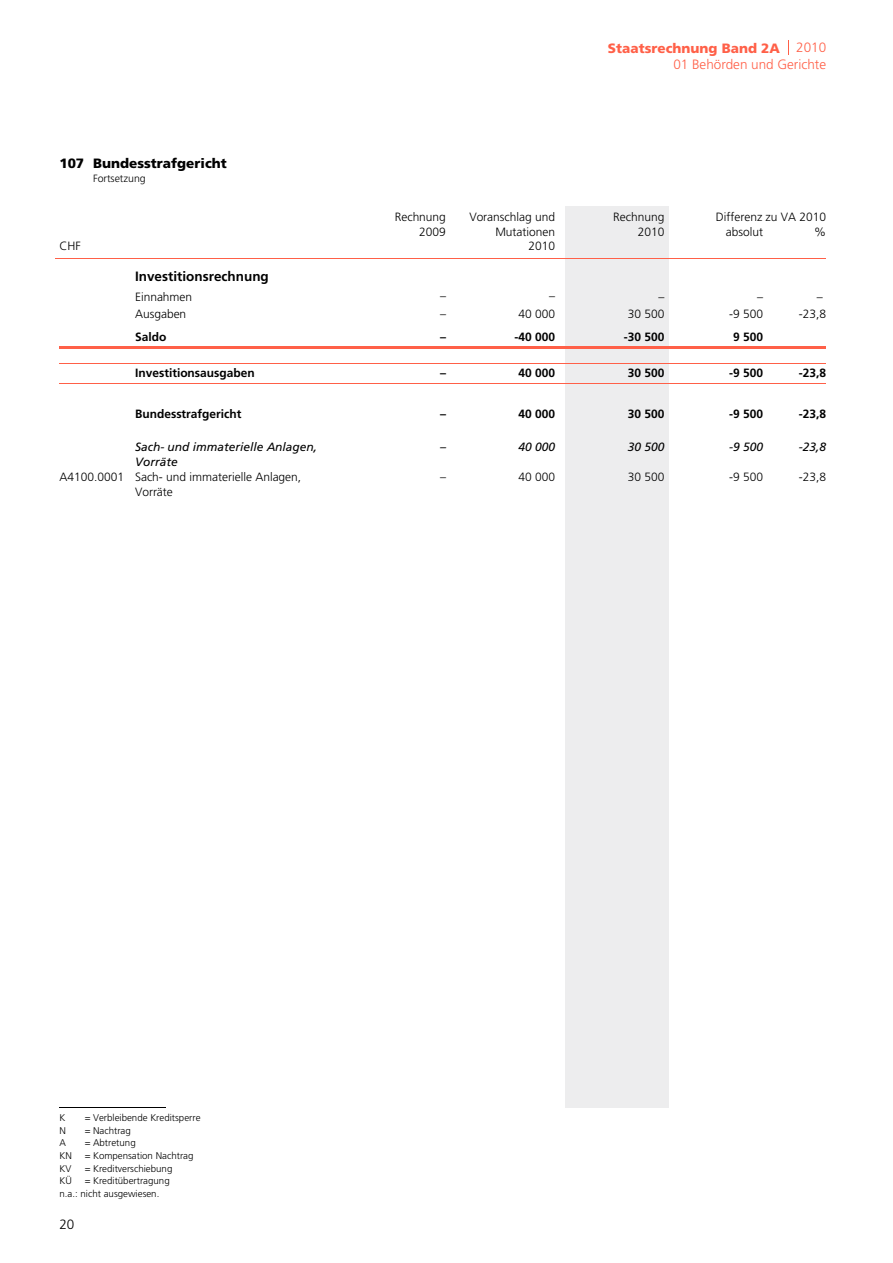
<style>
.page{position:relative;width:893px;height:1263px;background:#fff}
.page>*{position:absolute;margin:0;border:0;box-sizing:border-box;transform-origin:0 0}
.t1{font:300 13.5px/16.2px "Frutiger";color:#ff6048;text-align:right}
.t2{font:900 13.5px "Frutiger";color:#000}
.t3{font:700 13.5px "Frutiger";color:#000}
.t4{font:300 13.5px "Frutiger";color:#000}
.t5{font:300 12px/15px "Frutiger";color:#000}
.t6{font:700 12px "Frutiger";color:#000}
.t7{font:italic 12px/15px "Frutiger";color:#000}
.t8{font:300 10.5px "Frutiger";color:#000}
.t9{font:300 9.75px/12.6px "Frutiger";color:#000}
.s1{font-weight:900}
</style>
<div class="page">
<div style="left:566px;top:206px;width:103px;height:901px;background:#ededee"></div>
<svg style="left:788px;top:40px;width:1px;height:15px"></svg>
<hr style="left:55px;top:258px;width:771px;height:1px;background:#ff6048">
<hr style="left:59px;top:346px;width:767px;height:3px;background:#ff6048">
<hr style="left:59px;top:363px;width:767px;height:1px;background:#ff6048">
<hr style="left:59px;top:383px;width:767px;height:1px;background:#ff6048">
<hr style="left:59px;top:1107px;width:107px;height:1px;background:#000">
<p class="t2" style="left:59px;top:158px;width:169px">107 Bundesstrafgericht</p>
<p class="t8" style="left:93px;top:174px;width:54px">Fortsetzung</p>
<p class="t5" style="left:59px;top:240px;width:23px">CHF</p>
<p class="t5" style="left:395px;top:210px;width:53px">Rechnung</p>
<p class="t5" style="left:469px;top:210px;width:87px;text-align:right">Voranschlag und<br>Mutationen</p>
<p class="t5" style="left:419px;top:225px;width:28px">2009</p>
<p class="t5" style="left:528px;top:240px;width:28px">2010</p>
<p class="t3" style="left:135px;top:271px;width:135px">Investitionsrechnung</p>
<p class="t5" style="left:135px;top:290px;width:59px">Einnahmen</p>
<p class="t5" style="left:440px;top:290px;width:7px">–</p>
<p class="t5" style="left:549px;top:290px;width:7px">–</p>
<p class="t1" style="left:608px;top:41px;width:220px"><span class="s1">Staatsrechnung Band 2A</span> 2010<br>01 Behörden und Gerichte</p>
<p class="t5" style="left:613px;top:210px;width:53px">Rechnung</p>
<p class="t5" style="left:638px;top:225px;width:28px">2010</p>
<p class="t5" style="left:726px;top:210px;width:102px;text-indent:-10px">Differenz zu VA 2010 absolut</p>
<p class="t5" style="left:814px;top:225px;width:13px">%</p>
<p class="t5" style="left:658px;top:290px;width:7px">–</p>
<p class="t5" style="left:757px;top:290px;width:7px">–</p>
<p class="t5" style="left:817px;top:290px;width:7px">–</p>
<p class="t5" style="left:135px;top:307px;width:53px">Ausgaben</p>
<p class="t5" style="left:440px;top:307px;width:7px">–</p>
<p class="t5" style="left:729px;top:307px;width:35px">-9 500</p>
<p class="t5" style="left:518px;top:307px;width:38px">40 000</p>
<p class="t5" style="left:628px;top:307px;width:38px">30 500</p>
<p class="t5" style="left:799px;top:307px;width:29px">-23,8</p>
<p class="t6" style="left:135px;top:332px;width:33px">Saldo</p>
<p class="t6" style="left:440px;top:332px;width:7px">–</p>
<p class="t6" style="left:515px;top:332px;width:42px">-40 000</p>
<p class="t6" style="left:733px;top:332px;width:31px">9 500</p>
<p class="t6" style="left:624px;top:332px;width:42px">-30 500</p>
<p class="t6" style="left:135px;top:368px;width:121px">Investitionsausgaben</p>
<p class="t6" style="left:440px;top:368px;width:7px">–</p>
<p class="t6" style="left:519px;top:368px;width:38px">40 000</p>
<p class="t6" style="left:628px;top:368px;width:38px">30 500</p>
<p class="t6" style="left:729px;top:368px;width:35px">-9 500</p>
<p class="t6" style="left:799px;top:368px;width:29px">-23,8</p>
<p class="t6" style="left:135px;top:409px;width:108px">Bundesstrafgericht</p>
<p class="t6" style="left:440px;top:409px;width:7px">–</p>
<p class="t6" style="left:519px;top:409px;width:38px">40 000</p>
<p class="t6" style="left:628px;top:409px;width:38px">30 500</p>
<p class="t6" style="left:729px;top:409px;width:35px">-9 500</p>
<p class="t6" style="left:799px;top:409px;width:29px">-23,8</p>
<p class="t7" style="left:135px;top:440px;width:184px">Sach- und immaterielle Anlagen,<br>Vorräte</p>
<p class="t7" style="left:440px;top:440px;width:7px">–</p>
<p class="t7" style="left:729px;top:440px;width:35px">-9 500</p>
<p class="t7" style="left:799px;top:440px;width:29px">-23,8</p>
<p class="t7" style="left:518px;top:440px;width:38px">40 000</p>
<p class="t7" style="left:628px;top:440px;width:38px">30 500</p>
<p class="t5" style="left:135px;top:470px;width:168px;text-indent:-76px">A4100.0001 Sach- und immaterielle Anlagen,<br>Vorräte</p>
<p class="t5" style="left:440px;top:470px;width:7px">–</p>
<p class="t5" style="left:729px;top:470px;width:35px">-9 500</p>
<p class="t5" style="left:799px;top:470px;width:29px">-23,8</p>
<p class="t5" style="left:518px;top:470px;width:38px">40 000</p>
<p class="t5" style="left:628px;top:470px;width:38px">30 500</p>
<p class="t9" style="left:59px;top:1112px;width:7px">K</p>
<p class="t9" style="left:85px;top:1112px;width:117px">= Verbleibende Kreditsperre</p>
<p class="t9" style="left:85px;top:1137px;width:110px">= Abtretung<br>= Kompensation Nachtrag = Kreditverschiebung<br>= Kreditübertragung</p>
<p class="t9" style="left:59px;top:1125px;width:8px">N</p>
<p class="t9" style="left:85px;top:1125px;width:48px">= Nachtrag</p>
<p class="t9" style="left:59px;top:1137px;width:101px">A<br>KN<br>KV<br>KÜ<br>n.a.: nicht ausgewiesen.</p>
<p class="t4" style="left:59px;top:1219px;width:16px">20</p>
</div>
